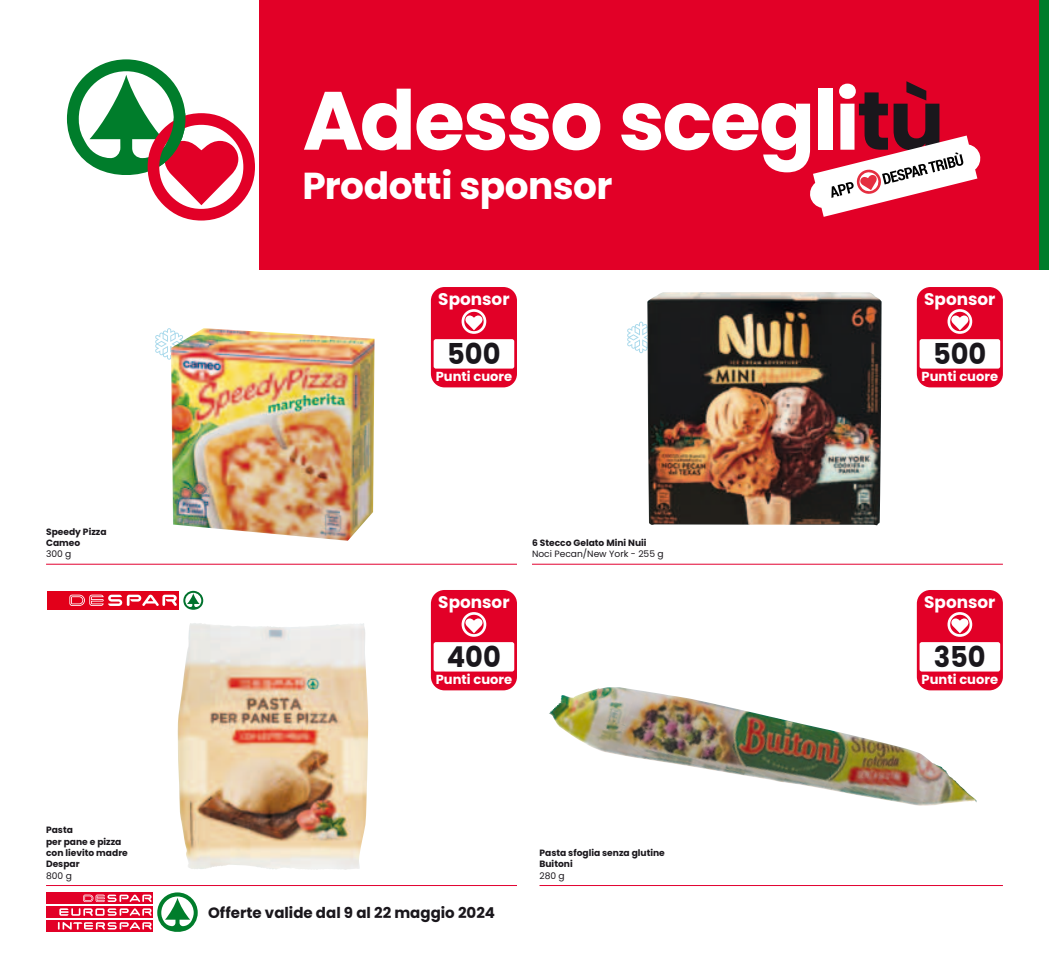
<style>
.page{position:relative;width:1049px;height:978px;background:#fff}
.page>*{position:absolute;margin:0;border:0;box-sizing:border-box;transform-origin:0 0}
.t1{font:700 82.5px "Poppins";letter-spacing:-.03em;color:#fff}
.t2{font:700 37.5px "Poppins";letter-spacing:-.015em;color:#fff}
.t3{font:700 28.75px "Poppins";color:#1a171c;scale:.95 1}
.t4{font:700 16.88px "Poppins";color:#fff}
.t5{font:700 15px "Poppins";color:#1a171c}
.t6{font:700 13.12px "Poppins";color:#fff}
.t7{font:700 9.12px/11.4px "Poppins";color:#1a171c}
.t8{font:9.12px "Poppins";color:#1a171c}
.s1{color:#1a171c}
</style>
<div class="page">
<div style="left:1038px;top:0;width:11px;height:269px;background:#007d2b"></div>
<div style="left:259px;top:0;width:779px;height:269px;background:#e20027"></div>
<svg style="left:67px;top:59px;width:188px;height:162px"></svg>
<svg style="left:810px;top:136px;width:171px;height:81px"></svg>
<div style="left:46px;top:920px;width:107px;height:12px;background:#e20027"></div>
<div style="left:46px;top:892px;width:107px;height:12px;background:#e20027"></div>
<div style="left:46px;top:906px;width:107px;height:12px;background:#e20027"></div>
<svg style="left:58px;top:892px;width:140px;height:40px"></svg>
<img style="left:549px;top:687px;width:428px;height:119px">
<hr style="left:539px;top:885px;width:464px;height:1px;background:#e20030">
<div style="left:917px;top:590px;width:86px;height:100px;background:#e20027;border-radius:14px"></div>
<svg style="left:947px;top:612px;width:25px;height:25px"></svg>
<div style="left:919px;top:642px;width:81px;height:30px;background:#fff;border-radius:2px"></div>
<img style="left:178px;top:623px;width:190px;height:247px">
<hr style="left:46px;top:885px;width:471px;height:1px;background:#e20030">
<div style="left:431px;top:590px;width:86px;height:100px;background:#e20027;border-radius:14px"></div>
<svg style="left:462px;top:612px;width:24px;height:25px"></svg>
<div style="left:434px;top:642px;width:80px;height:30px;background:#fff;border-radius:2px"></div>
<svg style="left:47px;top:590px;width:157px;height:20px"></svg>
<div style="left:47px;top:591px;width:132px;height:18px;background:#e2001a"></div>
<svg style="left:69px;top:595px;width:108px;height:11px"></svg>
<svg style="left:183px;top:591px;width:20px;height:19px"></svg>
<hr style="left:46px;top:564px;width:471px;height:1px;background:#e20030">
<div style="left:431px;top:287px;width:86px;height:100px;background:#e20027;border-radius:14px"></div>
<svg style="left:462px;top:309px;width:24px;height:25px"></svg>
<div style="left:434px;top:339px;width:80px;height:30px;background:#fff;border-radius:2px"></div>
<svg style="left:155px;top:328px;width:16px;height:32px"></svg>
<hr style="left:532px;top:564px;width:471px;height:1px;background:#e20030">
<div style="left:917px;top:287px;width:86px;height:100px;background:#e20027;border-radius:14px"></div>
<svg style="left:947px;top:309px;width:25px;height:25px"></svg>
<div style="left:919px;top:339px;width:81px;height:30px;background:#fff;border-radius:2px"></div>
<svg style="left:627px;top:322px;width:20px;height:31px"></svg>
<img style="left:647px;top:292px;width:235px;height:233px">
<img style="left:171px;top:328px;width:203px;height:213px">
<p class="t7" style="left:46px;top:527px;width:62px">Speedy Pizza<br>Cameo</p>
<p class="t8" style="left:46px;top:551px;width:27px">300 g</p>
<p class="t7" style="left:46px;top:825px;width:83px">Pasta<br>per pane e pizza con lievito madre<br>Despar</p>
<p class="t8" style="left:46px;top:872px;width:27px">800 g</p>
<h1 class="t1" style="left:303px;top:88px;width:643px">Adesso scegli<span class="s1">tù</span></h1>
<h2 class="t2" style="left:303px;top:171px;width:311px">Prodotti sponsor</h2>
<h3 class="t4" style="left:438px;top:292px;width:73px">Sponsor</h3>
<h3 class="t4" style="left:924px;top:292px;width:73px">Sponsor</h3>
<h3 class="t3" style="left:447px;top:343px;width:58px">500</h3>
<h3 class="t3" style="left:933px;top:343px;width:58px">500</h3>
<h3 class="t6" style="left:436px;top:371px;width:78px">Punti cuore</h3>
<h3 class="t6" style="left:922px;top:371px;width:78px">Punti cuore</h3>
<p class="t7" style="left:532px;top:538px;width:116px">6 Stecco Gelato Mini Nuii</p>
<p class="t8" style="left:532px;top:551px;width:133px">Noci Pecan/New York - 255 g</p>
<h3 class="t4" style="left:438px;top:595px;width:73px">Sponsor</h3>
<h3 class="t4" style="left:924px;top:595px;width:73px">Sponsor</h3>
<h3 class="t3" style="left:447px;top:646px;width:58px">400</h3>
<h3 class="t3" style="left:934px;top:646px;width:56px">350</h3>
<h3 class="t6" style="left:436px;top:674px;width:78px">Punti cuore</h3>
<h3 class="t6" style="left:922px;top:674px;width:78px">Punti cuore</h3>
<p class="t7" style="left:539px;top:848px;width:127px">Pasta sfoglia senza glutine<br>Buitoni</p>
<p class="t8" style="left:539px;top:872px;width:27px">280 g</p>
<h3 class="t5" style="left:208px;top:906px;width:288px">Offerte valide dal 9 al 22 maggio 2024</h3>
</div>
